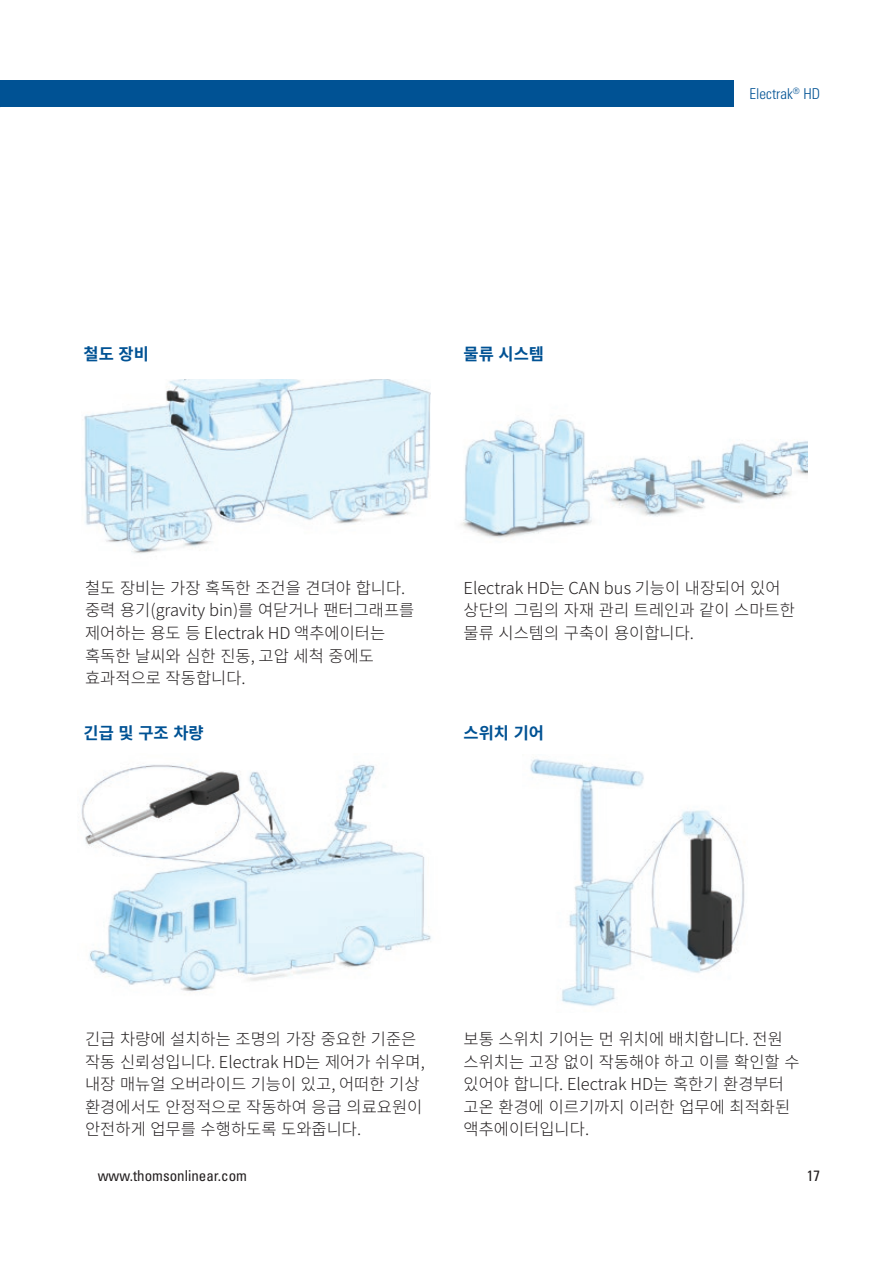
<style>
.page{position:relative;width:893px;height:1263px;background:#fff}
.page>*{position:absolute;margin:0;border:0;box-sizing:border-box;transform-origin:0 0}
.t1{font:300 16.5px/22.5px "Noto Sans CJ Kkr";color:#231f20}
.t2{font:700 16.5px "Noto Sans CJ Kkr";color:#005294}
.t3{font:condensed 15px "Univers LT Std";color:#231f20}
.t4{font:300 condensed 15px "Univers LT Std";color:#005294}
</style>
<div class="page">
<div style="left:0;top:80px;width:733px;height:27px;background:#005294"></div>
<img style="left:530px;top:759px;width:215px;height:248px">
<img style="left:81px;top:764px;width:350px;height:228px">
<img style="left:84px;top:379px;width:346px;height:175px">
<img style="left:461px;top:418px;width:347px;height:120px">
<p class="t4" style="left:750px;top:85px;width:72px">Electrak<sup>®</sup> HD</p>
<p class="t2" style="left:84px;top:345px;width:67px">철도 장비</p>
<p class="t2" style="left:464px;top:345px;width:82px">물류 시스템</p>
<p class="t1" style="left:85px;top:577px;width:331px">철도 장비는 가장 혹독한 조건을 견뎌야 합니다. 중력 용기(gravity bin)를 여닫거나 팬터그래프를 제어하는 용도 등 Electrak HD 액추에이터는 혹독한 날씨와 심한 진동, 고압 세척 중에도 효과적으로 작동합니다.</p>
<p class="t2" style="left:84px;top:723px;width:122px">긴급 및 구조 차량</p>
<p class="t1" style="left:464px;top:577px;width:333px">Electrak HD는 CAN bus 기능이 내장되어 있어 상단의 그림의 자재 관리 트레인과 같이 스마트한 물류 시스템의 구축이 용이합니다.</p>
<p class="t2" style="left:464px;top:723px;width:82px">스위치 기어</p>
<p class="t1" style="left:85px;top:1028px;width:341px">긴급 차량에 설치하는 조명의 가장 중요한 기준은 작동 신뢰성입니다. Electrak HD는 제어가 쉬우며, 내장 매뉴얼 오버라이드 기능이 있고, 어떠한 기상 환경에서도 안정적으로 작동하여 응급 의료요원이 안전하게 업무를 수행하도록 도와줍니다.</p>
<p class="t1" style="left:464px;top:1028px;width:337px">보통 스위치 기어는 먼 위치에 배치합니다. 전원 스위치는 고장 없이 작동해야 하고 이를 확인할 수 있어야 합니다. Electrak HD는 혹한기 환경부터 고온 환경에 이르기까지 이러한 업무에 최적화된 액추에이터입니다.</p>
<p class="t3" style="left:98px;top:1166px;width:151px">www.thomsonlinear.com</p>
<p class="t3" style="left:807px;top:1166px;width:15px">17</p>
</div>
